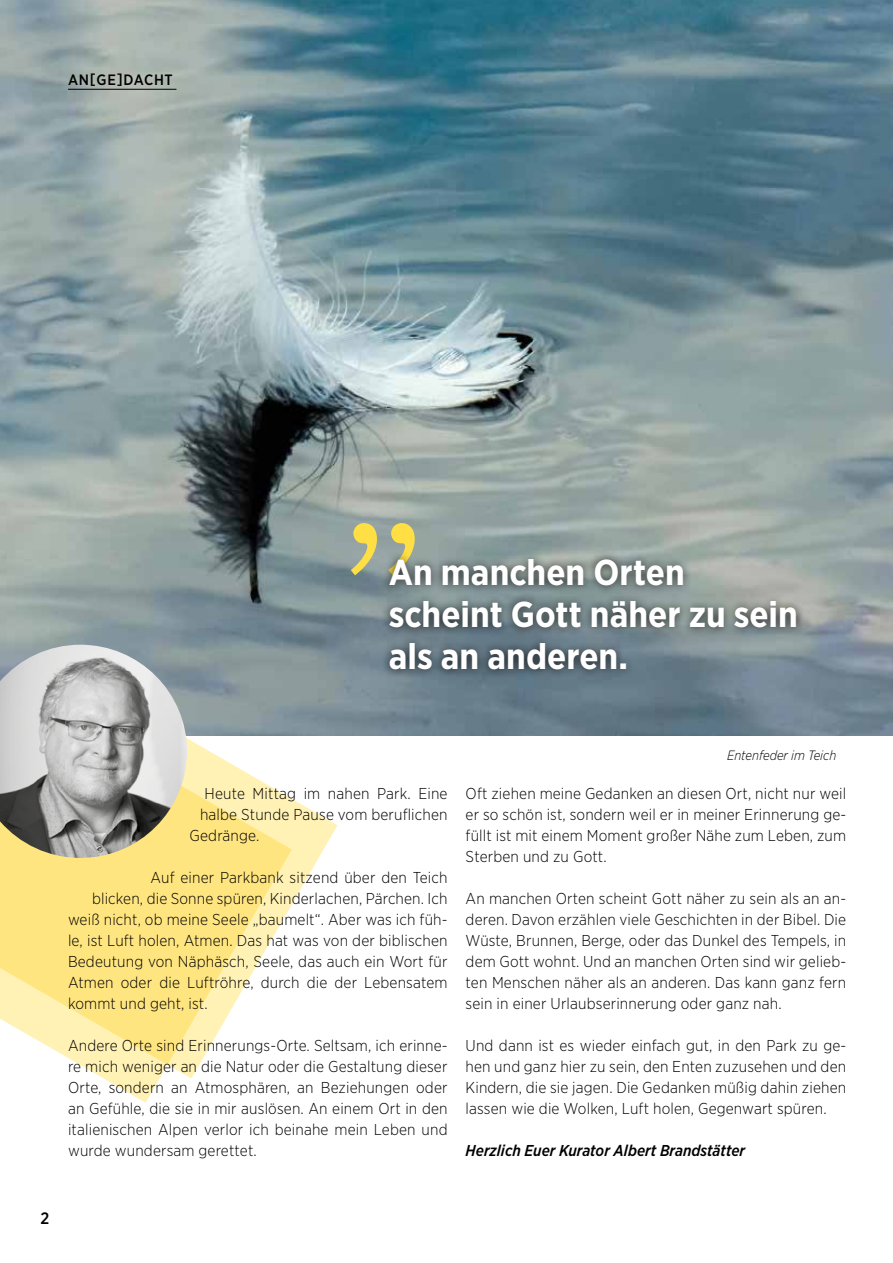
<style>
.page{position:relative;width:893px;height:1263px;background:#fff}
.page>*{position:absolute;margin:0;border:0;box-sizing:border-box;transform-origin:0 0}
.t1{font:700 36px/42px "Gotham Narrow";color:#fff}
.t2{font:500 16.5px "Gotham Narrow";color:#000}
.t3{font:300 15.75px/21px "Gotham Narrow";letter-spacing:.01em;color:#000;text-align:justify}
.t4{font:italic 500 15.75px "Gotham Narrow";color:#000}
.t5{font:500 15px "Gotham Narrow";letter-spacing:.05em;color:#000}
.t6{font:italic 300 13.5px "Gotham Narrow";color:#000}
</style>
<div class="page">
<svg style="left:0;top:738px;width:330px;height:365px"></svg>
<img style="left:0;top:0;width:893px;height:736px">
<svg style="left:351px;top:523px;width:64px;height:52px"></svg>
<div style="left:381px;top:550px;width:425px;height:129px;background:#000;opacity:.75"></div>
<img style="left:0;top:645px;width:187px;height:213px">
<hr style="left:68px;top:89px;width:108px;height:1px;background:#000">
<p class="t5" style="left:68px;top:70px;width:106px">AN[GE]DACHT</p>
<h1 class="t1" style="left:389px;top:551px;width:410px">An manchen Orten scheint Gott näher zu sein als an anderen.</h1>
<p class="t3" style="left:205px;top:782px;width:245px">Heute Mittag im nahen Park. Eine</p>
<p class="t3" style="left:200px;top:803px;width:249px">halbe Stunde Pause vom beruflichen</p>
<p class="t3" style="left:190px;top:824px;width:71px">Gedränge.</p>
<p class="t3" style="left:151px;top:866px;width:299px">Auf einer Parkbank sitzend über den Teich</p>
<p class="t3" style="left:92px;top:887px;width:357px">blicken, die Sonne spüren, Kinderlachen, Pärchen. Ich</p>
<p class="t3" style="left:68px;top:908px;width:381px">weiß nicht, ob meine Seele „baumelt“. Aber was ich füh-</p>
<p class="t3" style="left:68px;top:929px;width:381px">le, ist Luft holen, Atmen. Das hat was von der biblischen</p>
<p class="t3" style="left:68px;top:950px;width:381px">Bedeutung von Näphäsch, Seele, das auch ein Wort für</p>
<p class="t3" style="left:68px;top:971px;width:381px">Atmen oder die Luftröhre, durch die der Lebensatem</p>
<p class="t3" style="left:68px;top:992px;width:141px">kommt und geht, ist.</p>
<p class="t3" style="left:68px;top:1034px;width:381px">Andere Orte sind Erinnerungs-Orte. Seltsam, ich erinne&shy;re mich weniger an die Natur oder die Gestaltung dieser Orte, sondern an Atmosphären, an Beziehungen oder an Gefühle, die sie in mir auslösen. An einem Ort in den italienischen Alpen verlor ich beinahe mein Leben und wurde wundersam gerettet.</p>
<p class="t6" style="left:727px;top:747px;width:111px">Entenfeder im Teich</p>
<p class="t3" style="left:466px;top:782px;width:382px">Oft ziehen meine Gedanken an diesen Ort, nicht nur weil er so schön ist, sondern weil er in meiner Erinnerung ge&shy;füllt ist mit einem Moment großer Nähe zum Leben, zum Sterben und zu Gott.</p>
<p class="t3" style="left:466px;top:887px;width:382px">An manchen Orten scheint Gott näher zu sein als an an&shy;deren. Davon erzählen viele Geschichten in der Bibel. Die Wüste, Brunnen, Berge, oder das Dunkel des Tempels, in dem Gott wohnt. Und an manchen Orten sind wir gelieb&shy;ten Menschen näher als an anderen. Das kann ganz fern sein in einer Urlaubserinnerung oder ganz nah.</p>
<p class="t3" style="left:466px;top:1034px;width:382px">Und dann ist es wieder einfach gut, in den Park zu ge&shy;hen und ganz hier zu sein, den Enten zuzusehen und den Kindern, die sie jagen. Die Gedanken müßig dahin ziehen lassen wie die Wolken, Luft holen, Gegenwart spüren.</p>
<p class="t4" style="left:466px;top:1140px;width:281px">Herzlich Euer Kurator Albert Brandstätter</p>
<p class="t2" style="left:40px;top:1208px;width:10px">2</p>
</div>
